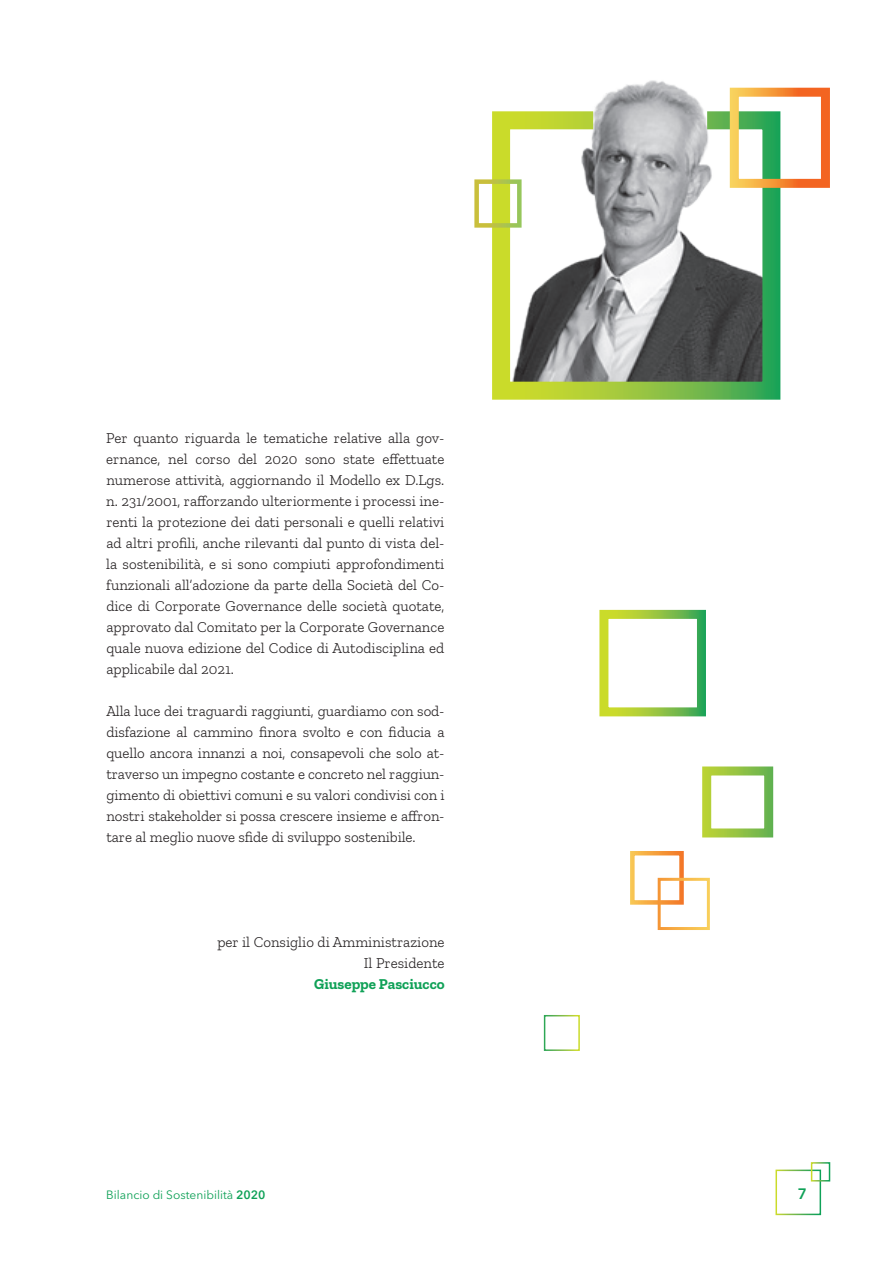
<style>
.page{position:relative;width:893px;height:1263px;background:#fff}
.page>*{position:absolute;margin:0;border:0;box-sizing:border-box;transform-origin:0 0}
.t1{font:300 15px/21px "Zilla Slab";color:#231f20;text-align:justify}
.t2{font:700 15px "Zilla Slab";color:#0fa157}
.t3{font:600 15px "Avenir Next LT Pro";color:#0fa157}
.t4{font:12px "Avenir Next LT Pro";color:#0fa157}
.s1{font-weight:600}
</style>
<div class="page">
<div style="left:775px;top:1169px;width:46px;height:46px;border:2px solid #fff"></div>
<div style="left:811px;top:1162px;width:19px;height:19px;border:2px solid #fff"></div>
<img style="left:600px;top:80px;width:213px;height:22px">
<svg style="left:492px;top:102px;width:289px;height:298px"></svg>
<div style="left:658px;top:878px;width:52px;height:52px;border:3px solid #fff"></div>
<div style="left:544px;top:1015px;width:36px;height:36px;border:2px solid #fff"></div>
<p class="t1" style="left:106px;top:427px;width:340px">Per quanto riguarda le tematiche relative alla gov&shy;ernance, nel corso del 2020 sono state effettuate numerose attività, aggiornando il Modello ex D.Lgs. n. 231/2001, rafforzando ulteriormente i processi ine&shy;renti la protezione dei dati personali e quelli relativi ad altri profili, anche rilevanti dal punto di vista del&shy;la sostenibilità, e si sono compiuti approfondimenti funzionali all’adozione da parte della Società del Co&shy;dice di Corporate Governance delle società quotate, approvato dal Comitato per la Corporate Governance quale nuova edizione del Codice di Autodisciplina ed applicabile dal 2021.</p>
<p class="t1" style="left:106px;top:700px;width:340px">Alla luce dei traguardi raggiunti, guardiamo con sod&shy;disfazione al cammino finora svolto e con fiducia a quello ancora innanzi a noi, consapevoli che solo at&shy;traverso un impegno costante e concreto nel raggiun&shy;gimento di obiettivi comuni e su valori condivisi con i nostri stakeholder si possa crescere insieme e affron&shy;tare al meglio nuove sfide di sviluppo sostenibile.</p>
<p class="t1" style="left:217px;top:931px;width:229px;text-align:right">per il Consiglio di Amministrazione<br>Il Presidente</p>
<p class="t2" style="left:314px;top:975px;width:132px">Giuseppe Pasciucco</p>
<p class="t4" style="left:106px;top:1187px;width:161px">Bilancio di Sostenibilità <span class="s1">2020</span></p>
<p class="t3" style="left:798px;top:1184px;width:11px">7</p>
</div>
